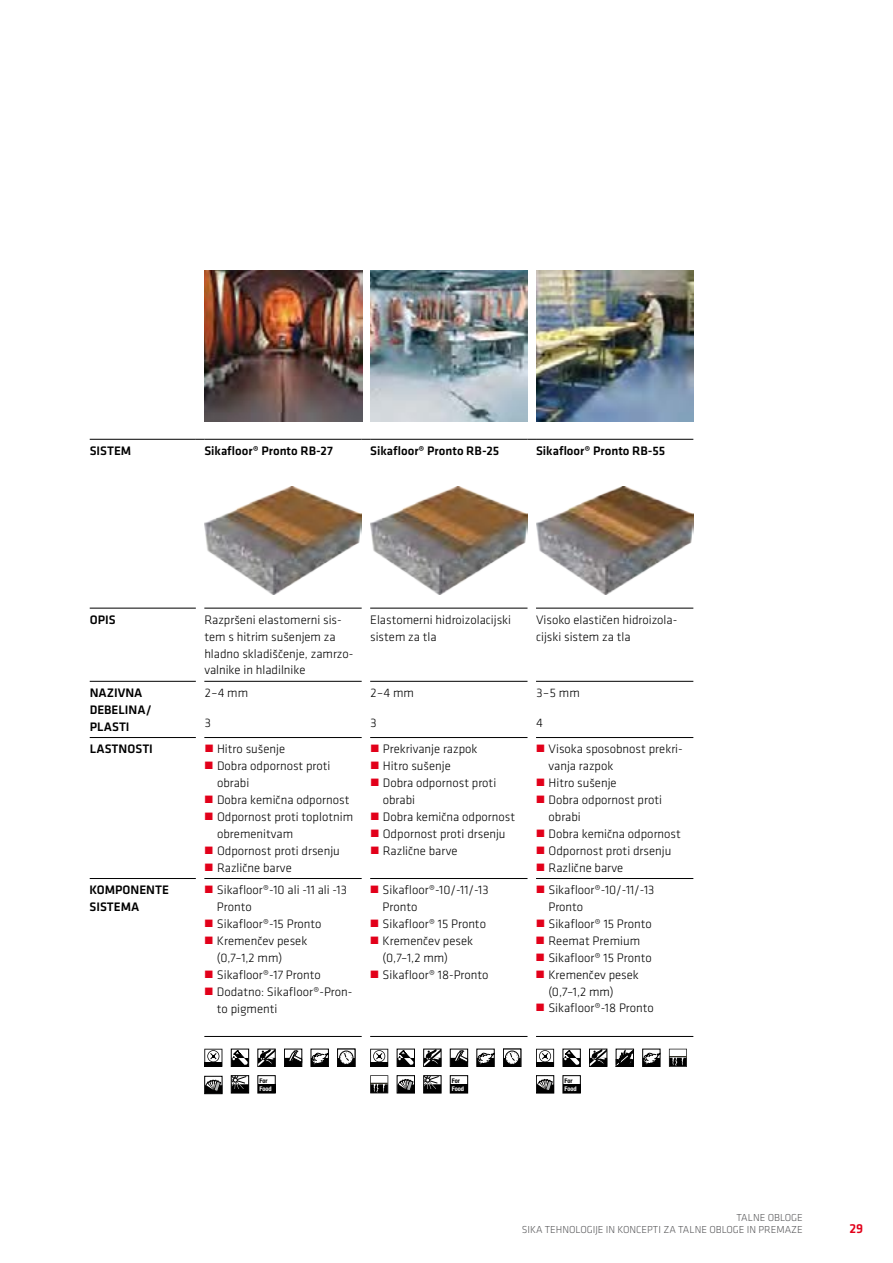
<style>
.page{position:relative;width:893px;height:1263px;background:#fff}
.page>*{position:absolute;margin:0;border:0;box-sizing:border-box;transform-origin:0 0}
.t1{font:500 13.5px "Klavika";color:#e2001a}
.t2{font:300 12.75px/17px "Klavika";color:#000}
.t3{font:500 12.75px/17px "Klavika";color:#000}
.t4{font:300 10.5px/12.6px "Klavika";color:#58585a;text-align:right}
.t5{font:700 condensed 6.3px "Helvetica Neue LT Pro";color:#fff}
.t6{font:700 condensed 6.3px "Helvetica Neue LT Pro";color:#000}
</style>
<div class="page">
<img style="left:205px;top:270px;width:157px;height:151px">
<img style="left:371px;top:270px;width:157px;height:151px">
<img style="left:536px;top:270px;width:158px;height:151px">
<hr style="left:90px;top:681px;width:106px;height:1px;background:#000">
<hr style="left:90px;top:737px;width:106px;height:1px;background:#000">
<hr style="left:204px;top:737px;width:158px;height:1px;background:#000">
<hr style="left:370px;top:737px;width:157px;height:1px;background:#000">
<hr style="left:536px;top:737px;width:157px;height:1px;background:#000">
<hr style="left:90px;top:608px;width:106px;height:1px;background:#000">
<hr style="left:90px;top:439px;width:106px;height:1px;background:#000">
<hr style="left:204px;top:439px;width:158px;height:1px;background:#000">
<hr style="left:204px;top:608px;width:158px;height:1px;background:#000">
<hr style="left:370px;top:608px;width:157px;height:1px;background:#000">
<hr style="left:536px;top:608px;width:157px;height:1px;background:#000">
<hr style="left:204px;top:681px;width:158px;height:1px;background:#000">
<hr style="left:370px;top:681px;width:157px;height:1px;background:#000">
<hr style="left:536px;top:681px;width:157px;height:1px;background:#000">
<hr style="left:370px;top:439px;width:157px;height:1px;background:#000">
<hr style="left:536px;top:439px;width:157px;height:1px;background:#000">
<hr style="left:90px;top:878px;width:106px;height:1px;background:#000">
<hr style="left:204px;top:878px;width:158px;height:1px;background:#000">
<hr style="left:370px;top:878px;width:157px;height:1px;background:#000">
<hr style="left:536px;top:878px;width:157px;height:1px;background:#000">
<hr style="left:204px;top:1036px;width:158px;height:1px;background:#000">
<hr style="left:370px;top:1036px;width:157px;height:1px;background:#000">
<hr style="left:536px;top:1036px;width:157px;height:1px;background:#000">
<img style="left:204px;top:487px;width:157px;height:107px">
<img style="left:370px;top:487px;width:157px;height:107px">
<img style="left:536px;top:487px;width:157px;height:107px">
<svg style="left:204px;top:1049px;width:18px;height:18px"></svg>
<div style="left:231px;top:1049px;width:18px;height:18px;border:1px solid #000"></div>
<div style="left:231px;top:1058px;width:18px;height:8px;background:#0e0e0e"></div>
<svg style="left:232px;top:1050px;width:17px;height:16px"></svg>
<div style="left:257px;top:1049px;width:19px;height:18px;border:1px solid #000"></div>
<svg style="left:258px;top:1049px;width:17px;height:17px"></svg>
<div style="left:284px;top:1049px;width:18px;height:18px;border:1px solid #000"></div>
<div style="left:284px;top:1058px;width:18px;height:8px;background:#000"></div>
<svg style="left:288px;top:1050px;width:14px;height:12px"></svg>
<div style="left:311px;top:1049px;width:18px;height:18px;border:1px solid #000"></div>
<div style="left:311px;top:1058px;width:17px;height:8px;background:#000"></div>
<svg style="left:312px;top:1053px;width:17px;height:12px"></svg>
<div style="left:337px;top:1049px;width:18px;height:18px;border:1px solid #000"></div>
<div style="left:338px;top:1058px;width:17px;height:8px;background:#000"></div>
<div style="left:339px;top:1051px;width:14px;height:14px;border:1px solid #000;border-radius:50%"></div>
<svg style="left:340px;top:1052px;width:12px;height:12px"></svg>
<div style="left:204px;top:1076px;width:18px;height:18px;border:1px solid #000"></div>
<div style="left:205px;top:1085px;width:17px;height:9px;background:#000"></div>
<svg style="left:205px;top:1079px;width:16px;height:12px"></svg>
<svg style="left:231px;top:1075px;width:18px;height:18px"></svg>
<div style="left:257px;top:1075px;width:19px;height:18px;border:1px solid #000"></div>
<div style="left:258px;top:1084px;width:17px;height:9px;background:#000"></div>
<svg style="left:370px;top:1049px;width:18px;height:18px"></svg>
<div style="left:397px;top:1049px;width:18px;height:18px;border:1px solid #000"></div>
<div style="left:397px;top:1058px;width:18px;height:8px;background:#000"></div>
<svg style="left:398px;top:1050px;width:17px;height:15px"></svg>
<div style="left:423px;top:1049px;width:18px;height:18px;border:1px solid #000"></div>
<svg style="left:424px;top:1049px;width:17px;height:17px"></svg>
<div style="left:450px;top:1049px;width:18px;height:18px;border:1px solid #000"></div>
<div style="left:450px;top:1058px;width:18px;height:8px;background:#000"></div>
<svg style="left:454px;top:1050px;width:14px;height:12px"></svg>
<div style="left:476px;top:1049px;width:19px;height:18px;border:1px solid #000"></div>
<div style="left:477px;top:1058px;width:17px;height:8px;background:#000"></div>
<svg style="left:478px;top:1053px;width:17px;height:12px"></svg>
<div style="left:503px;top:1049px;width:18px;height:18px;border:1px solid #000"></div>
<div style="left:503px;top:1058px;width:18px;height:8px;background:#000"></div>
<div style="left:505px;top:1051px;width:14px;height:14px;border:1px solid #000;border-radius:50%"></div>
<svg style="left:506px;top:1052px;width:12px;height:12px"></svg>
<svg style="left:370px;top:1075px;width:18px;height:18px"></svg>
<div style="left:397px;top:1075px;width:18px;height:18px;border:1px solid #000"></div>
<div style="left:397px;top:1084px;width:18px;height:9px;background:#000"></div>
<svg style="left:397px;top:1078px;width:17px;height:14px"></svg>
<svg style="left:423px;top:1075px;width:18px;height:18px"></svg>
<div style="left:450px;top:1075px;width:18px;height:18px;border:1px solid #000"></div>
<div style="left:450px;top:1084px;width:18px;height:9px;background:#000"></div>
<svg style="left:536px;top:1049px;width:18px;height:18px"></svg>
<div style="left:563px;top:1049px;width:18px;height:18px;border:1px solid #000"></div>
<div style="left:563px;top:1058px;width:17px;height:8px;background:#000"></div>
<svg style="left:564px;top:1050px;width:16px;height:15px"></svg>
<div style="left:589px;top:1049px;width:18px;height:18px;border:1px solid #000"></div>
<svg style="left:590px;top:1049px;width:17px;height:17px"></svg>
<div style="left:642px;top:1049px;width:18px;height:18px;border:1px solid #000"></div>
<div style="left:643px;top:1058px;width:17px;height:8px;background:#000"></div>
<svg style="left:643px;top:1053px;width:17px;height:12px"></svg>
<div style="left:616px;top:1049px;width:18px;height:18px;border:1px solid #000"></div>
<svg style="left:616px;top:1050px;width:18px;height:16px"></svg>
<svg style="left:669px;top:1049px;width:18px;height:18px"></svg>
<div style="left:536px;top:1075px;width:18px;height:18px;border:1px solid #000"></div>
<div style="left:537px;top:1084px;width:17px;height:9px;background:#000"></div>
<svg style="left:537px;top:1078px;width:16px;height:12px"></svg>
<div style="left:563px;top:1075px;width:18px;height:18px;border:1px solid #000"></div>
<div style="left:563px;top:1084px;width:17px;height:9px;background:#000"></div>
<p class="t3" style="left:90px;top:442px;width:19px">SISTEM</p>
<p class="t3" style="left:204px;top:443px;width:130px">SIKAFLOOR® PRONTO RB-27</p>
<p class="t3" style="left:370px;top:443px;width:130px">SIKAFLOOR® PRONTO RB-25</p>
<p class="t3" style="left:536px;top:443px;width:131px">SIKAFLOOR® PRONTO RB-55</p>
<p class="t3" style="left:90px;top:611px;width:26px">OPIS</p>
<p class="t2" style="left:204px;top:611px;width:151px">Razpršeni elastomerni sis&shy;tem s hitrim sušenjem za hladno skladiščenje, zamrzo&shy;valnike in hladilnike</p>
<p class="t2" style="left:370px;top:611px;width:142px">Elastomerni hidroizolacijski sistem za tla</p>
<p class="t2" style="left:536px;top:611px;width:143px">Visoko elastičen hidroizola&shy;cijski sistem za tla</p>
<p class="t3" style="left:90px;top:684px;width:45px">NAZIVNA<br>DEBEL</p>
<p class="t2" style="left:204px;top:684px;width:45px">2–4 mm</p>
<p class="t2" style="left:204px;top:715px;width:8px">3</p>
<p class="t2" style="left:370px;top:684px;width:45px">2–4 mm</p>
<p class="t2" style="left:370px;top:715px;width:8px">3</p>
<p class="t2" style="left:536px;top:684px;width:45px">3–5 mm</p>
<p class="t2" style="left:536px;top:715px;width:8px">4</p>
<p class="t3" style="left:125px;top:701px;width:28px">INA/</p>
<p class="t3" style="left:90px;top:718px;width:4px">PLAST</p>
<p class="t3" style="left:126px;top:718px;width:5px">I</p>
<p class="t3" style="left:90px;top:740px;width:16px">LASTNOST</p>
<p class="t3" style="left:149px;top:740px;width:5px">I</p>
<p class="t2" style="left:217px;top:740px;width:138px">H itro sušenje<br>Dobra odpornost proti obrabi<br>Dobra kemična odpornost<br>Odpornost proti toplotnim obremenitvam<br>Odpornost proti drsenju<br>Različne barve</p>
<p class="t2" style="left:383px;top:740px;width:134px">Prekrivanje razpok<br>H itro sušenje<br>Dobra odpornost proti obrabi<br>Dobra kemična odpornost<br>Odpornost proti drsenju<br>Različne barve</p>
<p class="t2" style="left:549px;top:740px;width:136px">Visoka sposobnost prekri&shy;vanja razpok<br>H itro sušenje<br>Dobra odpornost proti obrabi<br>Dobra kemična odpornost<br>Odpornost proti drsenju<br>Različne barve</p>
<p class="t3" style="left:89px;top:881px;width:20px">KOMPONENTE<br>SISTEMA</p>
<p class="t2" style="left:217px;top:881px;width:137px">Sikafloor®-10 ali -11 ali -13<br>Pronto<br>Sikafloor®-15 Pronto<br>Kremenčev pesek<br>(0,7–1,2 mm)<br>Sikafloor®-17 Pronto<br>Dodatno: Sikafloor®-Pron&shy;to pigmenti</p>
<p class="t2" style="left:383px;top:881px;width:108px">Sikafloor®-10/-11/-13<br>Pronto<br>Sikafloor® 15 Pronto<br>Kremenčev pesek (0,7–1,2 mm)<br>Sikafloor® 18-Pronto</p>
<p class="t2" style="left:548px;top:881px;width:108px">Sikafloor®-10/-11/-13<br>Pronto<br>Sikafloor® 15 Pronto<br>Reemat Premium<br>Sikafloor® 15 Pronto<br>Kremenčev pesek (0,7–1,2 mm)<br>Sikafloor®-18 Pronto</p>
<p class="t6" style="left:259px;top:1077px;width:10px">For</p>
<p class="t5" style="left:259px;top:1085px;width:14px">Food</p>
<p class="t6" style="left:452px;top:1077px;width:10px">For</p>
<p class="t5" style="left:452px;top:1085px;width:14px">Food</p>
<p class="t6" style="left:565px;top:1077px;width:10px">For</p>
<p class="t5" style="left:564px;top:1085px;width:14px">Food</p>
<p class="t4" style="left:522px;top:1211px;width:283px">talne obloge<br>Sika tehnologije in koncepti za talne obloge in premaze</p>
<p class="t1" style="left:849px;top:1221px;width:15px">29</p>
</div>
